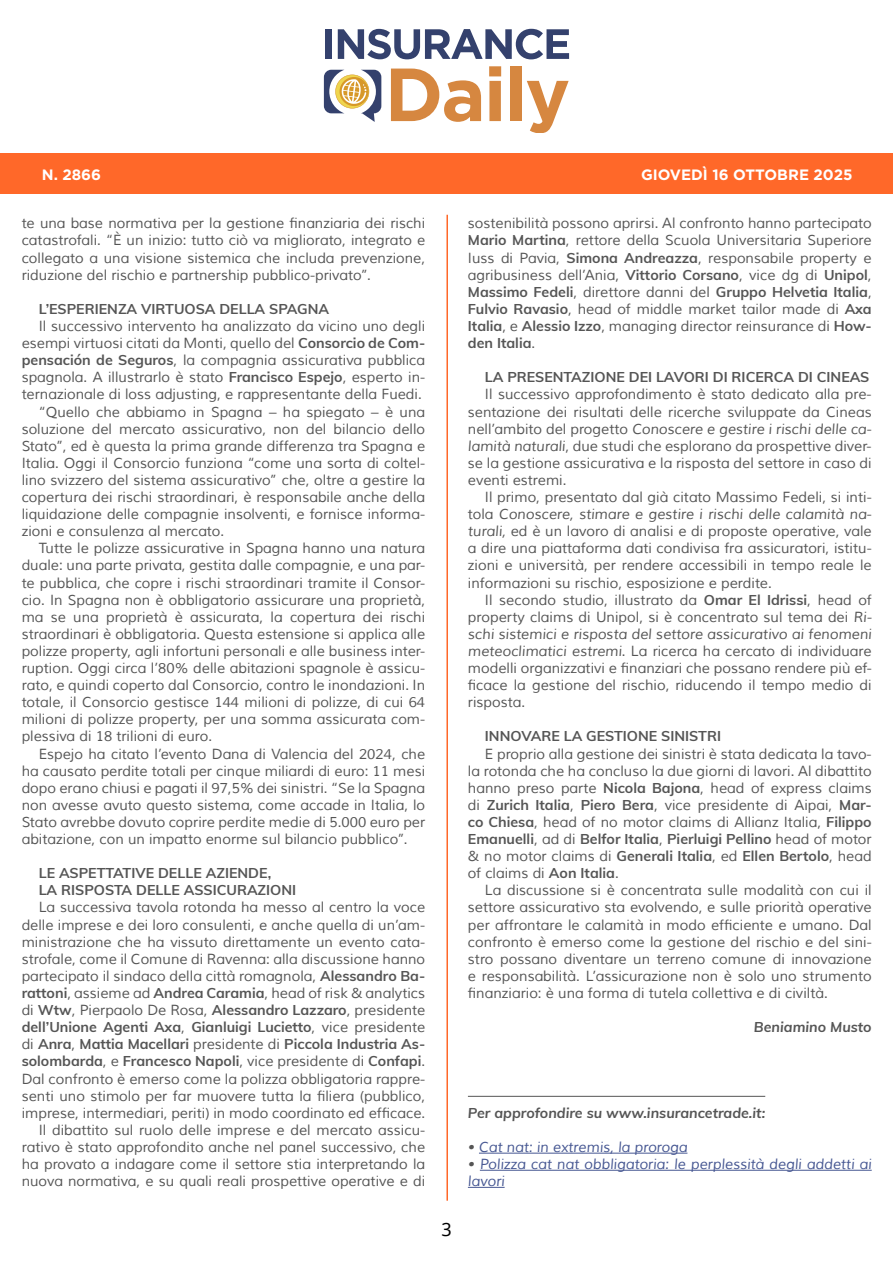
<style>
.page{position:relative;width:893px;height:1263px;background:#fff}
.page>*{position:absolute;margin:0;border:0;box-sizing:border-box;transform-origin:0 0}
.t1{font:18px "Noto Sans";color:#000}
.t2{font:700 15px "Gotham";color:#fff}
.t3{font:14.25px/17.1px "Muli";color:#555;text-align:justify}
.t4{font:700 14.25px/17.1px "Muli";color:#555}
.t5{font:italic 14.25px/17.1px "Muli";color:#465792}
.t6{font:italic 700 14.25px "Muli";color:#555}
.s1{font-weight:700}
.s2{font-style:italic}
.s3{color:#555}
</style>
<div class="page">
<div style="left:0;top:153px;width:893px;height:40px;background:#ff6829"></div>
<svg style="left:324px;top:70px;width:57px;height:52px"></svg>
<svg style="left:391px;top:69px;width:90px;height:53px"></svg>
<svg style="left:489px;top:66px;width:12px;height:55px"></svg>
<div style="left:510px;top:66px;width:12px;height:55px;background:#d68740"></div>
<svg style="left:527px;top:81px;width:42px;height:51px"></svg>
<div style="left:326px;top:29px;width:6px;height:30px;background:#34416d"></div>
<svg style="left:338px;top:29px;width:231px;height:30px"></svg>
<hr style="left:446px;top:215px;width:2px;height:986px;background:#ff6829">
<hr style="left:468px;top:1096px;width:297px;height:1px;background:#555">
<hr style="left:479px;top:1153px;width:208px;height:1px;background:#465792">
<hr style="left:480px;top:1170px;width:392px;height:1px;background:#465792">
<hr style="left:468px;top:1187px;width:37px;height:1px;background:#465792">
<p class="t2" style="left:42px;top:166px;width:61px">N. 2866</p>
<p class="t2" style="left:641px;top:166px;width:213px">GIOVEDÌ 16 OTTOBRE 2025</p>
<p class="t3" style="left:468px;top:215px;width:405px">sostenibilità possono aprirsi. Al confronto hanno partecipato <span class="s1">Mario Martina</span>, rettore della Scuola Universitaria Superiore Iuss di Pavia, <span class="s1">Simona Andreazza</span>, responsabile property e agribusiness dell’Ania, <span class="s1">Vittorio Corsano</span>, vice dg di <span class="s1">Unipol</span>, <span class="s1">Massimo Fedeli</span>, direttore danni del <span class="s1">Gruppo Helvetia Italia</span>, <span class="s1">Fulvio Ravasio</span>, head of middle market tailor made di <span class="s1">Axa Italia</span>, e <span class="s1">Alessio Izzo</span>, managing director reinsurance di <span class="s1">How&shy;den Italia</span>.</p>
<p class="t4" style="left:485px;top:368px;width:386px">LA PRESENTAZIONE DEI LAVORI DI RICERCA DI CINEAS</p>
<p class="t3" style="left:468px;top:386px;width:405px;text-indent:17px">Il successivo approfondimento è stato dedicato alla pre&shy;sentazione dei risultati delle ricerche sviluppate da Cineas nell’ambito del progetto <span class="s2">Conoscere e gestire i rischi delle ca&shy;lamità naturali</span>, due studi che esplorano da prospettive diver&shy;se la gestione assicurativa e la risposta del settore in caso di eventi estremi.</p>
<p class="t3" style="left:468px;top:489px;width:405px;text-indent:17px">Il primo, presentato dal già citato Massimo Fedeli, si inti&shy;tola <span class="s2">Conoscere, stimare e gestire i rischi delle calamità na&shy;turali,</span> ed è un lavoro di analisi e di proposte operative, vale a dire una piattaforma dati condivisa fra assicuratori, istitu&shy;zioni e università, per rendere accessibili in tempo reale le informazioni su rischio, esposizione e perdite.</p>
<p class="t3" style="left:468px;top:591px;width:405px;text-indent:17px">Il secondo studio, illustrato da <span class="s1">Omar El Idrissi</span>, head of property claims di Unipol, si è concentrato sul tema dei <span class="s2">Ri&shy;schi sistemici e risposta del settore assicurativo ai fenomeni meteoclimatici estremi</span>. La ricerca ha cercato di individuare modelli organizzativi e finanziari che possano rendere più ef&shy;ficace la gestione del rischio, riducendo il tempo medio di risposta.</p>
<p class="t4" style="left:485px;top:727px;width:238px">INNOVARE LA GESTIONE SINISTRI</p>
<p class="t3" style="left:468px;top:745px;width:405px;text-indent:17px">E proprio alla gestione dei sinistri è stata dedicata la tavo&shy;la rotonda che ha concluso la due giorni di lavori. Al dibattito hanno preso parte <span class="s1">Nicola Bajona</span>, head of express claims di <span class="s1">Zurich Italia</span>, <span class="s1">Piero Bera</span>, vice presidente di Aipai, <span class="s1">Mar&shy;co Chiesa</span>, head of no motor claims di Allianz Italia, <span class="s1">Filippo Emanuelli</span>, ad di <span class="s1">Belfor Italia</span>, <span class="s1">Pierluigi Pellino</span> head of motor &amp; no motor claims di <span class="s1">Generali Italia</span>, ed <span class="s1">Ellen Bertolo</span>, head of claims di <span class="s1">Aon Italia</span>.</p>
<p class="t3" style="left:468px;top:882px;width:405px;text-indent:17px">La discussione si è concentrata sulle modalità con cui il settore assicurativo sta evolvendo, e sulle priorità operative per affrontare le calamità in modo efficiente e umano. Dal confronto è emerso come la gestione del rischio e del sini&shy;stro possano diventare un terreno comune di innovazione e responsabilità. L’assicurazione non è solo uno strumento finanziario: è una forma di tutela collettiva e di civiltà.</p>
<p class="t6" style="left:754px;top:1017px;width:119px">Beniamino Musto</p>
<p class="t3" style="left:22px;top:215px;width:405px">te una base normativa per la gestione finanziaria dei rischi catastrofali. “È un inizio: tutto ciò va migliorato, integrato e collegato a una visione sistemica che includa prevenzione, riduzione del rischio e partnership pubblico-privato”.</p>
<p class="t4" style="left:39px;top:299px;width:292px">L’ESPERIENZA VIRTUOSA DELLA SPAGNA</p>
<p class="t3" style="left:39px;top:318px;width:388px">Il successivo intervento ha analizzato da vicino uno degli</p>
<p class="t3" style="left:22px;top:335px;width:405px">esempi virtuosi citati da Monti, quello del <span class="s1">Consorcio de Com-</span></p>
<p class="t3" style="left:22px;top:352px;width:405px"><span class="s1">pensación de Seguros</span>, la compagnia assicurativa pubblica</p>
<p class="t3" style="left:22px;top:369px;width:405px">spagnola. A illustrarlo è stato <span class="s1">Francisco Espejo</span>, esperto in-</p>
<p class="t3" style="left:22px;top:386px;width:402px">ternazionale di loss adjusting, e rappresentante della Fuedi.</p>
<p class="t3" style="left:39px;top:403px;width:388px">“Quello che abbiamo in Spagna – ha spiegato – è una</p>
<p class="t3" style="left:22px;top:420px;width:405px">soluzione del mercato assicurativo, non del bilancio dello</p>
<p class="t3" style="left:22px;top:437px;width:405px">Stato”, ed è questa la prima grande differenza tra Spagna e</p>
<p class="t3" style="left:22px;top:455px;width:405px">Italia. Oggi il Consorcio funziona “come una sorta di coltel-</p>
<p class="t3" style="left:22px;top:472px;width:405px">lino svizzero del sistema assicurativo” che, oltre a gestire la</p>
<p class="t3" style="left:22px;top:489px;width:405px">copertura dei rischi straordinari, è responsabile anche della</p>
<p class="t3" style="left:22px;top:506px;width:405px">liquidazione delle compagnie insolventi, e fornisce informa-</p>
<p class="t3" style="left:22px;top:523px;width:204px">zioni e consulenza al mercato.</p>
<p class="t3" style="left:39px;top:540px;width:388px">Tutte le polizze assicurative in Spagna hanno una natura</p>
<p class="t3" style="left:22px;top:557px;width:405px">duale: una parte privata, gestita dalle compagnie, e una par-</p>
<p class="t3" style="left:22px;top:574px;width:405px">te pubblica, che copre i rischi straordinari tramite il Consor-</p>
<p class="t3" style="left:22px;top:591px;width:405px">cio. In Spagna non è obbligatorio assicurare una proprietà,</p>
<p class="t3" style="left:22px;top:608px;width:405px">ma se una proprietà è assicurata, la copertura dei rischi</p>
<p class="t3" style="left:22px;top:626px;width:405px">straordinari è obbligatoria. Questa estensione si applica alle</p>
<p class="t3" style="left:22px;top:643px;width:405px">polizze property, agli infortuni personali e alle business inter-</p>
<p class="t3" style="left:22px;top:660px;width:405px">ruption. Oggi circa l’80% delle abitazioni spagnole è assicu-</p>
<p class="t3" style="left:22px;top:677px;width:405px">rato, e quindi coperto dal Consorcio, contro le inondazioni. In</p>
<p class="t3" style="left:22px;top:694px;width:405px">totale, il Consorcio gestisce 144 milioni di polizze, di cui 64</p>
<p class="t3" style="left:22px;top:711px;width:405px">milioni di polizze property, per una somma assicurata com-</p>
<p class="t3" style="left:22px;top:728px;width:192px">plessiva di 18 trilioni di euro.</p>
<p class="t3" style="left:39px;top:745px;width:388px">Espejo ha citato l’evento Dana di Valencia del 2024, che</p>
<p class="t3" style="left:22px;top:762px;width:405px">ha causato perdite totali per cinque miliardi di euro: 11 mesi</p>
<p class="t3" style="left:22px;top:779px;width:405px">dopo erano chiusi e pagati il 97,5% dei sinistri. “Se la Spagna</p>
<p class="t3" style="left:22px;top:797px;width:405px">non avesse avuto questo sistema, come accade in Italia, lo</p>
<p class="t3" style="left:22px;top:814px;width:405px">Stato avrebbe dovuto coprire perdite medie di 5.000 euro per</p>
<p class="t3" style="left:22px;top:831px;width:387px">abitazione, con un impatto enorme sul bilancio pubblico”.</p>
<p class="t4" style="left:39px;top:864px;width:259px">LE ASPETTATIVE DELLE AZIENDE,<br>LA RISPOSTA DELLE ASSICURAZIONI</p>
<p class="t3" style="left:22px;top:899px;width:405px;text-align:right">La successiva tavola rotonda ha messo al centro la voce delle imprese e dei loro consulenti, e anche quella di un’am&shy;ministrazione che ha vissuto direttamente un evento cata&shy;strofale, come il Comune di Ravenna: alla discussione hanno partecipato il sindaco della città romagnola, <span class="s1">Alessandro Ba&shy;rattoni</span>, assieme ad <span class="s1">Andrea Caramia</span>, head of risk &amp; analytics di <span class="s1">Wtw</span>, Pierpaolo De Rosa, <span class="s1">Alessandro Lazzaro</span>, presidente <span class="s1">dell’Unione Agenti Axa</span>, <span class="s1">Gianluigi Lucietto</span>, vice presidente di <span class="s1">Anra</span>, <span class="s1">Mattia Macellari</span> presidente di <span class="s1">Piccola Industria As&shy;solombarda</span>, e <span class="s1">Francesco Napoli</span>, vice presidente di <span class="s1">Confapi</span>.<br>Dal confronto è emerso come la polizza obbligatoria rappre&shy;senti uno stimolo per far muovere tutta la filiera (pubblico, imprese, intermediari, periti) in modo coordinato ed efficace.<br>Il dibattito sul ruolo delle imprese e del mercato assicu&shy;rativo è stato approfondito anche nel panel successivo, che ha provato a indagare come il settore stia interpretando la nuova normativa, e su quali reali prospettive operative e di</p>
<p class="t6" style="left:468px;top:1102px;width:299px">Per approfondire su www.insurancetrade.it:</p>
<p class="t5" style="left:468px;top:1139px;width:221px"><span class="s3">•</span> Cat nat: in extremis, la proroga</p>
<p class="t5" style="left:468px;top:1156px;width:405px"><span class="s3">•</span> Polizza cat nat obbligatoria: le perplessità degli addetti ai lavori</p>
<p class="t1" style="left:441px;top:1217px;width:12px">3</p>
</div>
